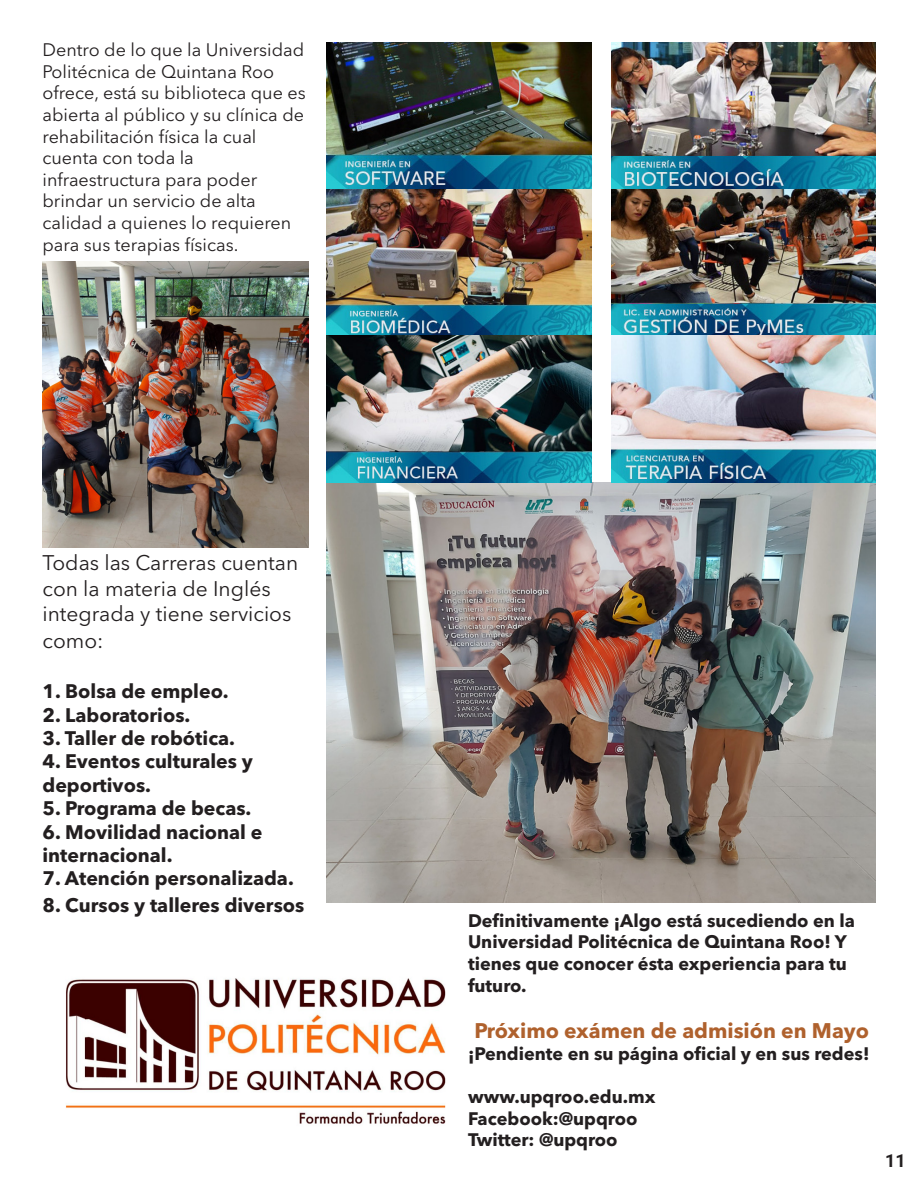
<style>
.page{position:relative;width:918px;height:1188px;background:#fff}
.page>*{position:absolute;margin:0;border:0;box-sizing:border-box;transform-origin:0 0}
.t1{font:21px/25.8px "Avenir Next LT Pro";color:#231f20}
.t2{font:700 21px "Avenir Next LT Pro";color:#af612d}
.t3{font:700 19.5px "Avenir Next LT Pro";color:#231f20}
.t4{font:18px/21.6px "Avenir Next LT Pro";color:#231f20}
.t5{font:700 18px/21.6px "Avenir Next LT Pro";color:#231f20}
.t6{font:700 18px "Roboto";color:#231f20}
</style>
<div class="page">
<img style="left:66px;top:978px;width:380px;height:146px">
<img style="left:43px;top:261px;width:265px;height:286px">
<img style="left:326px;top:483px;width:549px;height:419px">
<img style="left:326px;top:43px;width:266px;height:439px">
<img style="left:611px;top:43px;width:264px;height:440px">
<p class="t4" style="left:43px;top:39px;width:265px">Dentro de lo que la Universidad<br>Politécnica de Quintana Roo ofrece, está su biblioteca que es abierta al público y su clínica de rehabilitación física la cual</p>
<p class="t4" style="left:43px;top:147px;width:153px">cuenta con toda la</p>
<p class="t4" style="left:43px;top:169px;width:216px">infraestructura para poder</p>
<p class="t4" style="left:43px;top:190px;width:215px">brindar un servicio de alta</p>
<p class="t4" style="left:43px;top:212px;width:250px">calidad a quienes lo requieren para sus terapias físicas.</p>
<p class="t1" style="left:43px;top:550px;width:257px">Todas las Carreras cuentan con la materia de Inglés integrada y tiene servicios como:</p>
<p class="t3" style="left:43px;top:680px;width:188px">1. Bolsa de empleo.</p>
<p class="t3" style="left:43px;top:703px;width:149px">2. Laboratorios.</p>
<p class="t3" style="left:43px;top:726px;width:194px">3. Taller de robótica.</p>
<p class="t3" style="left:43px;top:750px;width:212px">4. Eventos culturales y</p>
<p class="t3" style="left:43px;top:773px;width:110px">deportivos.</p>
<p class="t3" style="left:43px;top:797px;width:210px">5. Programa de becas.</p>
<p class="t3" style="left:43px;top:820px;width:221px">6. Movilidad nacional e</p>
<p class="t3" style="left:43px;top:843px;width:132px">internacional.</p>
<p class="t3" style="left:43px;top:867px;width:253px">7. Atención personalizada.</p>
<p class="t3" style="left:43px;top:894px;width:263px">8. Cursos y talleres diversos</p>
<p class="t5" style="left:468px;top:909px;width:388px">Definitivamente ¡Algo está sucediendo en la Universidad Politécnica de Quintana Roo! Y tienes que conocer ésta experiencia para tu futuro.</p>
<p class="t2" style="left:474px;top:1018px;width:396px">Próximo exámen de admisión en Mayo</p>
<p class="t5" style="left:468px;top:1043px;width:403px">¡Pendiente en su página oficial y en sus redes!</p>
<p class="t5" style="left:468px;top:1086px;width:189px">www.upqroo.edu.mx</p>
<p class="t5" style="left:468px;top:1107px;width:171px">Facebook:@upqroo</p>
<p class="t5" style="left:468px;top:1129px;width:151px">Twitter: @upqroo</p>
<p class="t6" style="left:885px;top:1148px;width:22px">11</p>
</div>
